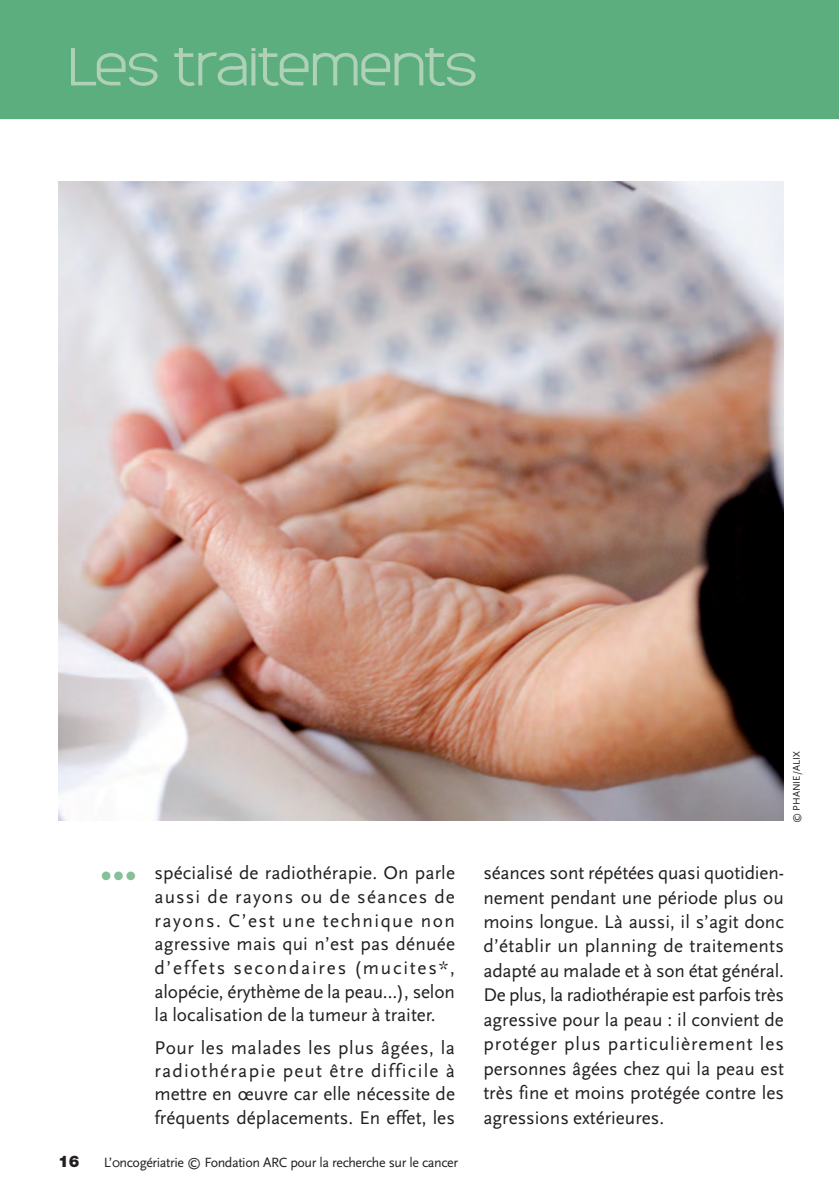
<style>
.page{position:relative;width:839px;height:1192px;background:#fff}
.page>*{position:absolute;margin:0;border:0;box-sizing:border-box;transform-origin:0 0}
.t1{font:300 50px "Monark";letter-spacing:-.01em;color:#aed1b7;scale:1.1 1}
.t2{font:19.2px/24.4px "AD Scala Sans Romein";color:#231f20;text-align:justify}
.t3{font:900 16px "Helvetica Neue";color:#231f20}
.t4{font:14px "AD Scala Sans Romein";letter-spacing:-.03em;color:#231f20}
.t5{font:12px "Zapf Dingbats";color:#87bf99}
.t6{font:10px "AD Scala Sans Romein";color:#231f20}
</style>
<div class="page">
<div style="left:0;top:0;width:839px;height:119px;background:#5dae7e"></div>
<img style="left:58px;top:181px;width:726px;height:640px">
<h1 class="t1" style="left:68px;top:48px;width:373px">Les traitements</h1>
<p class="t5" style="left:101px;top:870px;width:36px">●●●</p>
<p class="t2" style="left:154px;top:863px;width:302px;line-height:23.6px">spécialisé de radiothérapie. On parle aussi de rayons ou de séances de rayons. C’est une technique non agressive mais qui n’est pas dénuée d’effets secondaires (mucites*, alopécie, érythème de la peau…), selon la localisation de la tumeur à traiter.</p>
<p class="t2" style="left:154px;top:1037px;width:302px;line-height:23.4px">Pour les malades les plus âgées, la radiothérapie peut être difficile à mettre en œuvre car elle nécessite de fréquents déplacements. En effet, les</p>
<p class="t3" style="left:58px;top:1151px;width:23px">16</p>
<p class="t4" style="left:104px;top:1156px;width:356px">L’0ncogériatrie © Fondation ARC pour la recherche sur le cancer</p>
<p class="t6" style="left:792px;top:823px;width:73px;rotate:-90deg">© PHANIE/ALIX</p>
<p class="t2" style="left:483px;top:862px;width:302px">séances sont répétées quasi quotidien&shy;nement pendant une période plus ou moins longue. Là aussi, il s’agit donc d’établir un planning de traitements adapté au malade et à son état général.<br>De plus, la radiothérapie est parfois très agressive pour la peau : il convient de protéger plus particulièrement les personnes âgées chez qui la peau est très fine et moins protégée contre les agressions extérieures.</p>
</div>
